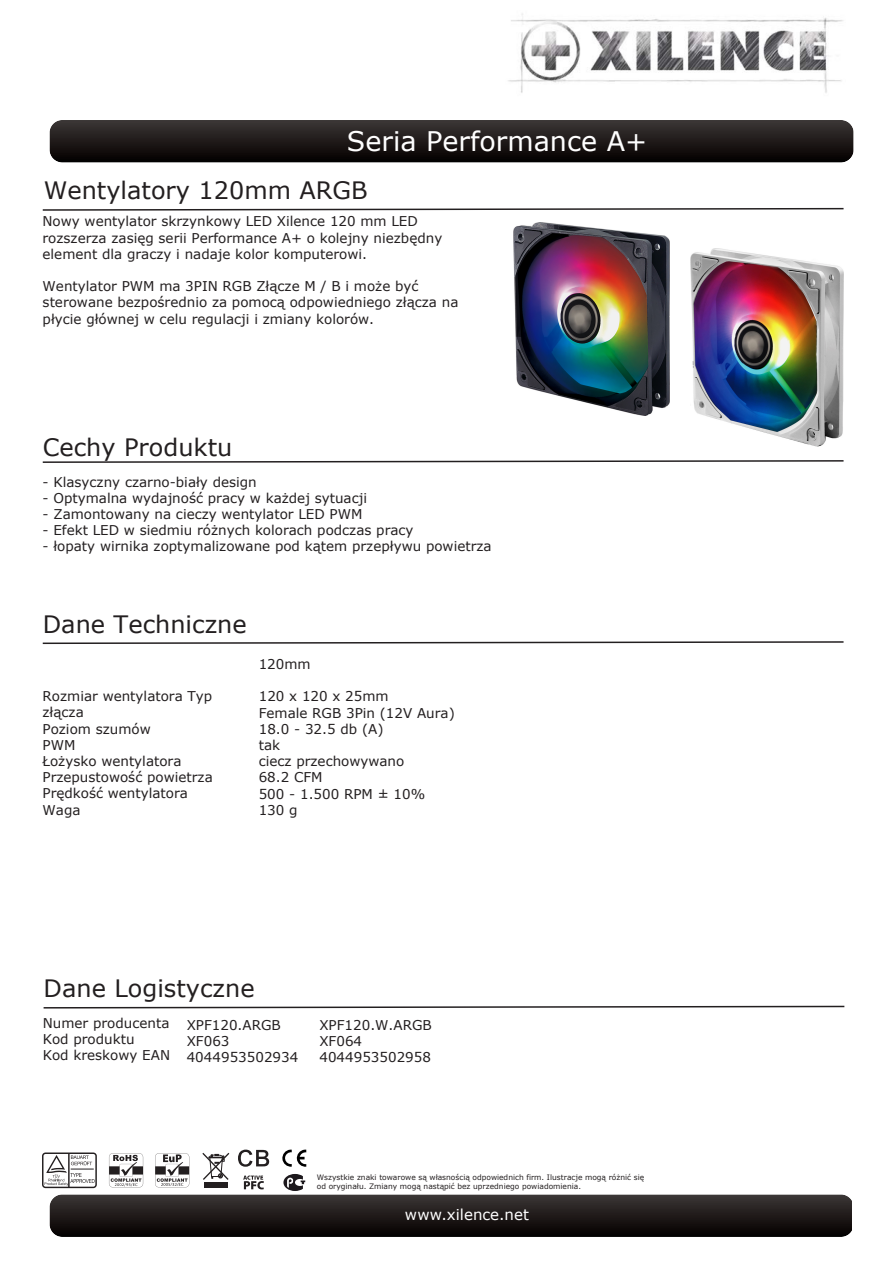
<style>
.page{position:relative;width:893px;height:1263px;background:#fff}
.page>*{position:absolute;margin:0;border:0;box-sizing:border-box;transform-origin:0 0}
.t1{font:27px "Verdana";color:#fff}
.t2{font:24px "Verdana";color:#231f20}
.t3{font:15px "Verdana";color:#fff}
.t4{font:13.5px/16.2px "Verdana";color:#231f20}
.t5{font:7.5px/9px "Verdana";color:#231f20}
</style>
<div class="page">
<img style="left:508px;top:13px;width:335px;height:80px">
<svg style="left:50px;top:120px;width:803px;height:42px;background:#201b1a"></svg>
<svg style="left:42px;top:207px;width:802px;height:4px"></svg>
<svg style="left:42px;top:460px;width:802px;height:3px"></svg>
<svg style="left:42px;top:641px;width:802px;height:4px"></svg>
<div style="left:42px;top:1153px;width:55px;height:35px;border:1px solid #231f20;border-radius:3px"></div>
<svg style="left:45px;top:1149px;width:807px;height:88px"></svg>
<svg style="left:43px;top:1005px;width:802px;height:4px"></svg>
<img style="left:513px;top:223px;width:156px;height:192px">
<img style="left:691px;top:249px;width:153px;height:198px">
<h1 class="t1" style="left:347px;top:123px;width:302px">Seria Performance A+</h1>
<h2 class="t2" style="left:44px;top:174px;width:325px">Wentylatory 120mm ARGB</h2>
<p class="t4" style="left:43px;top:213px;width:401px">Nowy wentylator skrzynkowy LED Xilence 120 mm LED rozszerza zasięg serii Performance A+ o kolejny niezbędny element dla graczy i nadaje kolor komputerowi.</p>
<p class="t4" style="left:43px;top:278px;width:417px">Wentylator PWM ma 3PIN RGB Złącze M / B i może być sterowane bezpośrednio za pomocą odpowiedniego złącza na płycie głównej w celu regulacji i zmiany kolorów.</p>
<h2 class="t2" style="left:43px;top:431px;width:191px">Cechy Produktu</h2>
<p class="t4" style="left:43px;top:473px;width:216px">- Klasyczny czarno-biały design</p>
<p class="t4" style="left:43px;top:490px;width:326px">- Optymalna wydajność pracy w każdej sytuacji</p>
<p class="t4" style="left:43px;top:506px;width:321px">- Zamontowany na cieczy wentylator LED PWM</p>
<p class="t4" style="left:43px;top:522px;width:372px">- Efekt LED w siedmiu różnych kolorach podczas pracy</p>
<p class="t4" style="left:43px;top:538px;width:451px">- łopaty wirnika zoptymalizowane pod kątem przepływu powietrza</p>
<h2 class="t2" style="left:43px;top:608px;width:205px">Dane Techniczne</h2>
<p class="t4" style="left:43px;top:688px;width:172px">Rozmiar wentylatora Typ złącza<br>Poziom szumów<br>PWM<br>Łożysko wentylatora<br>Przepustowość powietrza<br>Prędkość wentylatora<br>Waga</p>
<p class="t4" style="left:259px;top:657px;width:54px">120mm</p>
<p class="t4" style="left:259px;top:690px;width:198px">120 x 120 x 25mm<br>Female RGB 3Pin (12V Aura)<br>18.0 - 32.5 db (A)<br>tak<br>ciecz przechowywano<br>68.2 CFM<br>500 - 1.500 RPM ± 10%<br>130 g</p>
<h2 class="t2" style="left:44px;top:972px;width:213px">Dane Logistyczne</h2>
<p class="t4" style="left:43px;top:1015px;width:129px">Numer producenta<br>Kod produktu<br>Kod kreskowy EAN</p>
<p class="t4" style="left:187px;top:1016px;width:113px">XPF120.ARGB<br>XF063<br>4044953502934</p>
<p class="t4" style="left:319px;top:1016px;width:114px">XPF120.W.ARGB<br>XF064<br>4044953502958</p>
<p class="t5" style="left:317px;top:1172px;width:329px">Wszystkie znaki towarowe są własnością odpowiednich firm. Ilustracje mogą różnić się od oryginału. Zmiany mogą nastąpić bez uprzedniego powiadomienia.</p>
<p class="t3" style="left:405px;top:1208px;width:125px">www.xilence.net</p>
</div>
